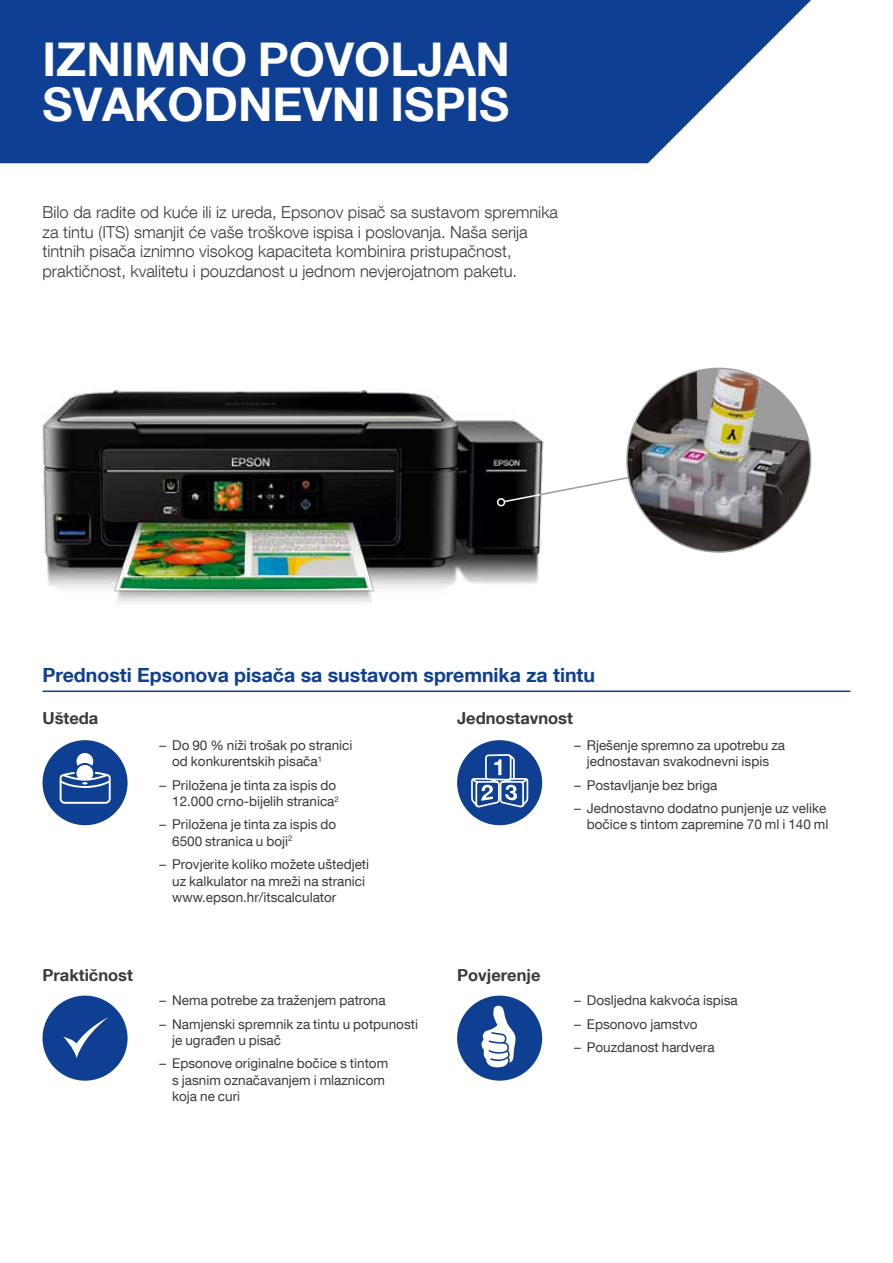
<style>
.page{position:relative;width:893px;height:1263px;background:#fff}
.page>*{position:absolute;margin:0;border:0;box-sizing:border-box;transform-origin:0 0}
.t1{font:700 46.5px/45px "Helvetica Neue LT Com";color:#fff}
.t2{font:700 19.5px "Helvetica Neue LT Com";color:#0f3f93}
.t3{font:300 16.5px/19.5px "Helvetica Neue LT Com";color:#3a3a39}
.t4{font:700 16.5px "Helvetica Neue LT Com";color:#3a3a39}
.t5{font:13.5px/16.5px "Helvetica Neue LT Com";color:#3a3a39}
</style>
<div class="page">
<img style="left:42px;top:389px;width:502px;height:214px">
<svg style="left:0;top:0;width:811px;height:163px;background:#27529d"></svg>
<div style="left:43px;top:740px;width:85px;height:85px;background:#0f3f93;border-radius:50%"></div>
<svg style="left:60px;top:753px;width:51px;height:51px"></svg>
<div style="left:457px;top:740px;width:85px;height:85px;background:#0f3f93;border-radius:50%"></div>
<svg style="left:471px;top:754px;width:58px;height:54px"></svg>
<div style="left:43px;top:995px;width:85px;height:86px;background:#0f3f93;border-radius:50%"></div>
<svg style="left:63px;top:1017px;width:46px;height:41px"></svg>
<div style="left:457px;top:995px;width:85px;height:86px;background:#0f3f93;border-radius:50%"></div>
<svg style="left:481px;top:1005px;width:35px;height:62px"></svg>
<div style="left:497px;top:498px;width:8px;height:9px;border:2px solid #fff;border-radius:50%"></div>
<svg style="left:503px;top:458px;width:134px;height:45px"></svg>
<img style="left:627px;top:368px;width:184px;height:184px;border-radius:92px">
<hr style="left:43px;top:690px;width:807px;height:2px;background:#0f3f93">
<h1 class="t1" style="left:43px;top:35px;width:469px">IZNIMNO POVOLJAN<br>SVAKODNEVNI ISPIS</h1>
<p class="t3" style="left:43px;top:202px;width:517px">Bilo da radite od kuće ili iz ureda, Epsonov pisač sa sustavom spremnika za tintu (ITS) smanjit će vaše troškove ispisa i poslovanja. Naša serija tintnih pisača iznimno visokog kapaciteta kombinira pristupačnost, praktičnost, kvalitetu i pouzdanost u jednom nevjerojatnom paketu.</p>
<h2 class="t2" style="left:43px;top:662px;width:554px">Prednosti Epsonova pisača sa sustavom spremnika za tintu</h2>
<p class="t4" style="left:43px;top:708px;width:57px">Ušteda</p>
<p class="t4" style="left:457px;top:708px;width:117px">Jednostavnost</p>
<p class="t5" style="left:172px;top:736px;width:182px;text-indent:-13px">– Do 90 % niži trošak po stranici od konkurentskih pisača<sup>1</sup></p>
<p class="t5" style="left:159px;top:776px;width:181px;text-align:right">– Priložena je tinta za ispis do<br>12.000 crno-bijelih stranica<sup>2</sup></p>
<p class="t5" style="left:172px;top:816px;width:165px;text-indent:-13px">– Priložena je tinta za ispis do<br>6500 stranica u boji<sup>2</sup></p>
<p class="t5" style="left:172px;top:856px;width:198px;text-indent:-13px">– Provjerite koliko možete uštedjeti uz kalkulator na mreži na stranici www.epson.hr/itscalculator</p>
<p class="t5" style="left:574px;top:736px;width:213px;text-align:center">– Rješenje spremno za upotrebu za jednostavan svakodnevni ispis</p>
<p class="t5" style="left:574px;top:776px;width:145px">– Postavljanje bez briga</p>
<p class="t5" style="left:574px;top:799px;width:256px;text-align:right">– Jednostavno dodatno punjenje uz velike bočice s tintom zapremine 70 ml i 140 ml</p>
<p class="t4" style="left:43px;top:964px;width:92px">Praktičnost</p>
<p class="t4" style="left:457px;top:964px;width:85px">Povjerenje</p>
<p class="t5" style="left:159px;top:992px;width:228px">– Nema potrebe za traženjem patrona</p>
<p class="t5" style="left:172px;top:1015px;width:247px;text-indent:-13px">– Namjenski spremnik za tintu u potpunosti je ugrađen u pisač</p>
<p class="t5" style="left:172px;top:1055px;width:218px;text-indent:-13px">– Epsonove originalne bočice s tintom s jasnim označavanjem i mlaznicom koja ne curi</p>
<p class="t5" style="left:574px;top:992px;width:165px">– Dosljedna kakvoća ispisa</p>
<p class="t5" style="left:574px;top:1015px;width:125px">– Epsonovo jamstvo</p>
<p class="t5" style="left:574px;top:1038px;width:142px">– Pouzdanost hardvera</p>
</div>
